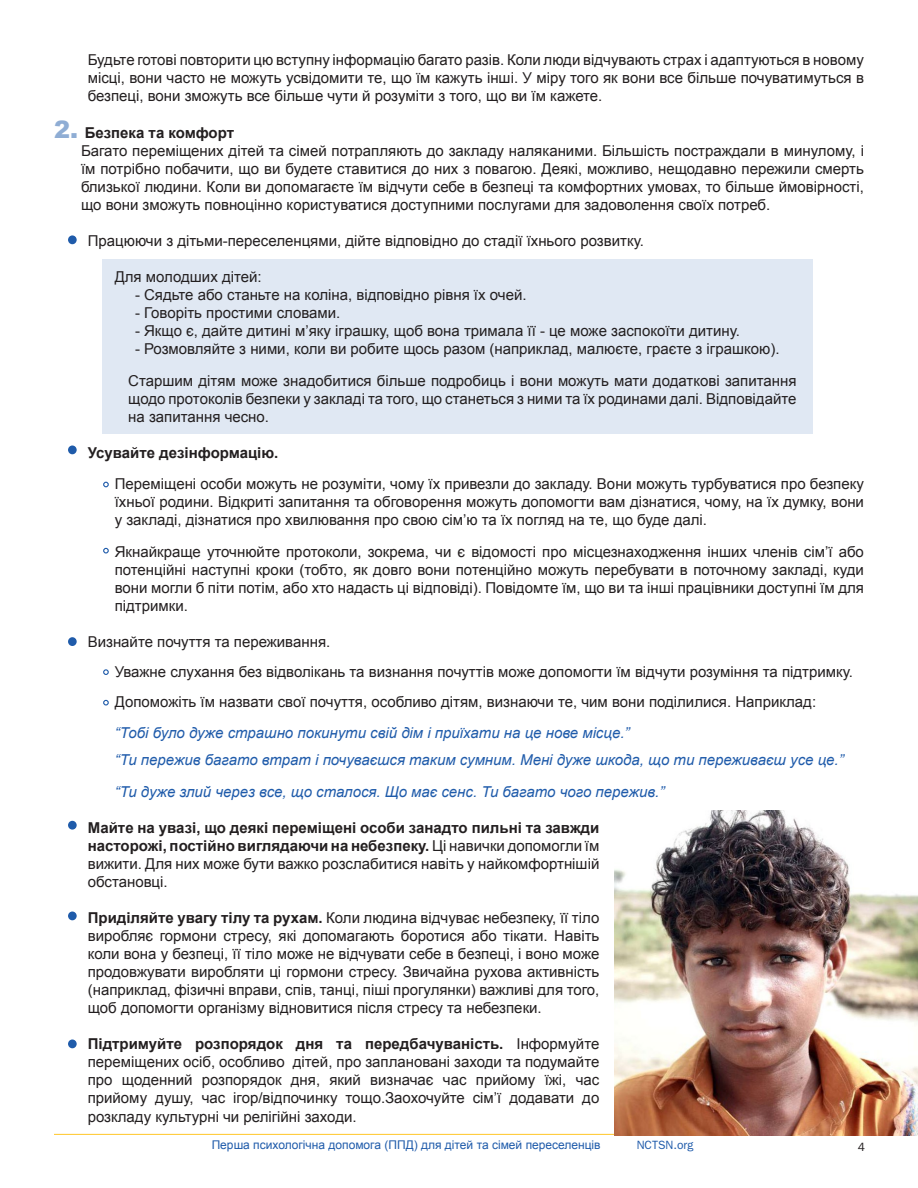
<style>
.page{position:relative;width:918px;height:1188px;background:#fff}
.page>*{position:absolute;margin:0;border:0;box-sizing:border-box;transform-origin:0 0}
.t1{font:15px/18px "Arial";color:#231f20;text-align:justify}
.t2{font:700 15px/18px "Arial";color:#231f20;text-align:justify}
.t3{font:italic 15px "Arial";color:#1f5baa}
.t4{font:12px "Arial";color:#1f5baa}
.t5{font:12px "ITC Franklin Gothic Std";color:#1f5baa}
.t6{font:12px "ITC Franklin Gothic Std";color:#231f20}
.s1{font-weight:900;font-size:24px;color:#8fadd4}
.s2{font-weight:400}
.s3{font-weight:700}
</style>
<div class="page">
<hr style="left:54px;top:1134px;width:811px;height:1px;background:#ffc727">
<div style="left:103px;top:259px;width:710px;height:175px;background:#e0e8f3"></div>
<div style="left:68px;top:445px;width:9px;height:9px;background:#1f5baa;border-radius:50%"></div>
<div style="left:68px;top:637px;width:9px;height:9px;background:#1f5baa;border-radius:50%"></div>
<div style="left:68px;top:821px;width:9px;height:9px;background:#1f5baa;border-radius:50%"></div>
<div style="left:68px;top:1039px;width:9px;height:9px;background:#1f5baa;border-radius:50%"></div>
<div style="left:68px;top:912px;width:9px;height:8px;background:#1f5baa;border-radius:50%"></div>
<div style="left:68px;top:235px;width:9px;height:9px;background:#1f5baa;border-radius:50%"></div>
<img style="left:615px;top:810px;width:303px;height:325px">
<svg style="left:103px;top:482px;width:6px;height:5px"></svg>
<svg style="left:103px;top:548px;width:6px;height:6px"></svg>
<svg style="left:103px;top:669px;width:6px;height:6px"></svg>
<svg style="left:103px;top:700px;width:6px;height:6px"></svg>
<p class="t1" style="left:88px;top:51px;width:778px">Будьте готові повторити цю вступну інформацію багато разів. Коли люди відчувають страх і адаптуються в новому місці, вони часто не можуть усвідомити те, що їм кажуть інші. У міру того як вони все більше почуватимуться в безпеці, вони зможуть все більше чути й розуміти з того, що ви їм кажете.</p>
<p class="t2" style="left:54px;top:125px;width:182px"><span class="s1">2.</span> Безпека та комфорт</p>
<p class="t1" style="left:81px;top:142px;width:785px">Багато переміщених дітей та сімей потрапляють до закладу наляканими. Більшість постраждали в минулому, і їм потрібно побачити, що ви будете ставитися до них з повагою. Деякі, можливо, нещодавно пережили смерть близької людини. Коли ви допомагаєте їм відчути себе в безпеці та комфортних умовах, то більше ймовірності, що вони зможуть повноцінно користуватися доступними послугами для задоволення своїх потреб.</p>
<p class="t1" style="left:88px;top:232px;width:558px">Працюючи з дітьми-переселенцями, дійте відповідно до стадії їхнього розвитку.</p>
<p class="t1" style="left:115px;top:268px;width:148px">Для молодших дітей:</p>
<p class="t1" style="left:135px;top:286px;width:393px">- Сядьте або станьте на коліна, відповідно рівня їх очей.</p>
<p class="t1" style="left:135px;top:304px;width:207px">- Говоріть простими словами.</p>
<p class="t1" style="left:135px;top:322px;width:606px">- Якщо є, дайте дитині м’яку іграшку, щоб вона тримала її - це може заспокоїти дитину.</p>
<p class="t1" style="left:135px;top:340px;width:646px">- Розмовляйте з ними, коли ви робите щось разом (наприклад, малюєте, граєте з іграшкою).</p>
<p class="t1" style="left:128px;top:372px;width:670px">Старшим дітям може знадобитися більше подробиць і вони можуть мати додаткові запитання щодо протоколів безпеки у закладі та того, що станеться з ними та їх родинами далі. Відповідайте на запитання чесно.</p>
<p class="t2" style="left:88px;top:444px;width:192px">Усувайте дезінформацію.</p>
<p class="t1" style="left:115px;top:475px;width:751px">Переміщені особи можуть не розуміти, чому їх привезли до закладу. Вони можуть турбуватися про безпеку їхньої родини. Відкриті запитання та обговорення можуть допомогти вам дізнатися, чому, на їх думку, вони у закладі, дізнатися про хвилювання про свою сім’ю та їх погляд на те, що буде далі.</p>
<p class="t1" style="left:115px;top:543px;width:751px">Якнайкраще уточнюйте протоколи, зокрема, чи є відомості про місцезнаходження інших членів сім’ї або потенційні наступні кроки (тобто, як довго вони потенційно можуть перебувати в поточному закладі, куди вони могли б піти потім, або хто надасть ці відповіді). Повідомте їм, що ви та інші працівники доступні їм для підтримки.</p>
<p class="t1" style="left:88px;top:633px;width:244px">Визнайте почуття та переживання.</p>
<p class="t1" style="left:115px;top:663px;width:740px">Уважне слухання без відволікань та визнання почуттів може допомогти їм відчути розуміння та підтримку.</p>
<p class="t1" style="left:115px;top:693px;width:703px">Допоможіть їм назвати свої почуття, особливо дітям, визнаючи те, чим вони поділилися. Наприклад:</p>
<p class="t3" style="left:115px;top:723px;width:516px">“Тобі було дуже страшно покинути свій дім і приїхати на це нове місце.”</p>
<p class="t3" style="left:115px;top:750px;width:731px">“Ти пережив багато втрат і почуваєшся таким сумним. Мені дуже шкода, що ти переживаєш усе це.”</p>
<p class="t3" style="left:115px;top:782px;width:551px">“Ти дуже злий через все, що сталося. Що має сенс. Ти багато чого пережив.”</p>
<p class="t2" style="left:88px;top:819px;width:513px">Майте на увазі, що деякі переміщені особи занадто пильні та завжди насторожі, постійно виглядаючи на небезпеку. <span class="s2">Ці навички допомогли їм вижити. Для них може бути важко розслабитися навіть у найкомфортнішій обстановці.</span></p>
<p class="t1" style="left:88px;top:909px;width:513px"><span class="s3">Приділяйте увагу тілу та рухам.</span> Коли людина відчуває небезпеку, її тіло виробляє гормони стресу, які допомагають боротися або тікати. Навіть коли вона у безпеці, її тіло може не відчувати себе в безпеці, і воно може продовжувати виробляти ці гормони стресу. Звичайна рухова активність (наприклад, фізичні вправи, спів, танці, піші прогулянки) важливі для того, щоб допомогти організму відновитися після стресу та небезпеки.</p>
<p class="t1" style="left:88px;top:1035px;width:513px"><span class="s3">Підтримуйте розпорядок дня та передбачуваність.</span> Інформуйте переміщених осіб, особливо дітей, про заплановані заходи та подумайте про щоденний розпорядок дня, який визначає час прийому їжі, час прийому душу, час ігор/відпочинку тощо.Заохочуйте сім’ї додавати до</p>
<p class="t1" style="left:88px;top:1108px;width:270px">розкладу культурні чи релігійні заходи.</p>
<p class="t4" style="left:212px;top:1137px;width:390px">Перша психологічна допомога (ППД) для дітей та сімей переселенців</p>
<p class="t5" style="left:637px;top:1138px;width:58px">NCTSN.org</p>
<p class="t6" style="left:858px;top:1140px;width:9px">4</p>
</div>
